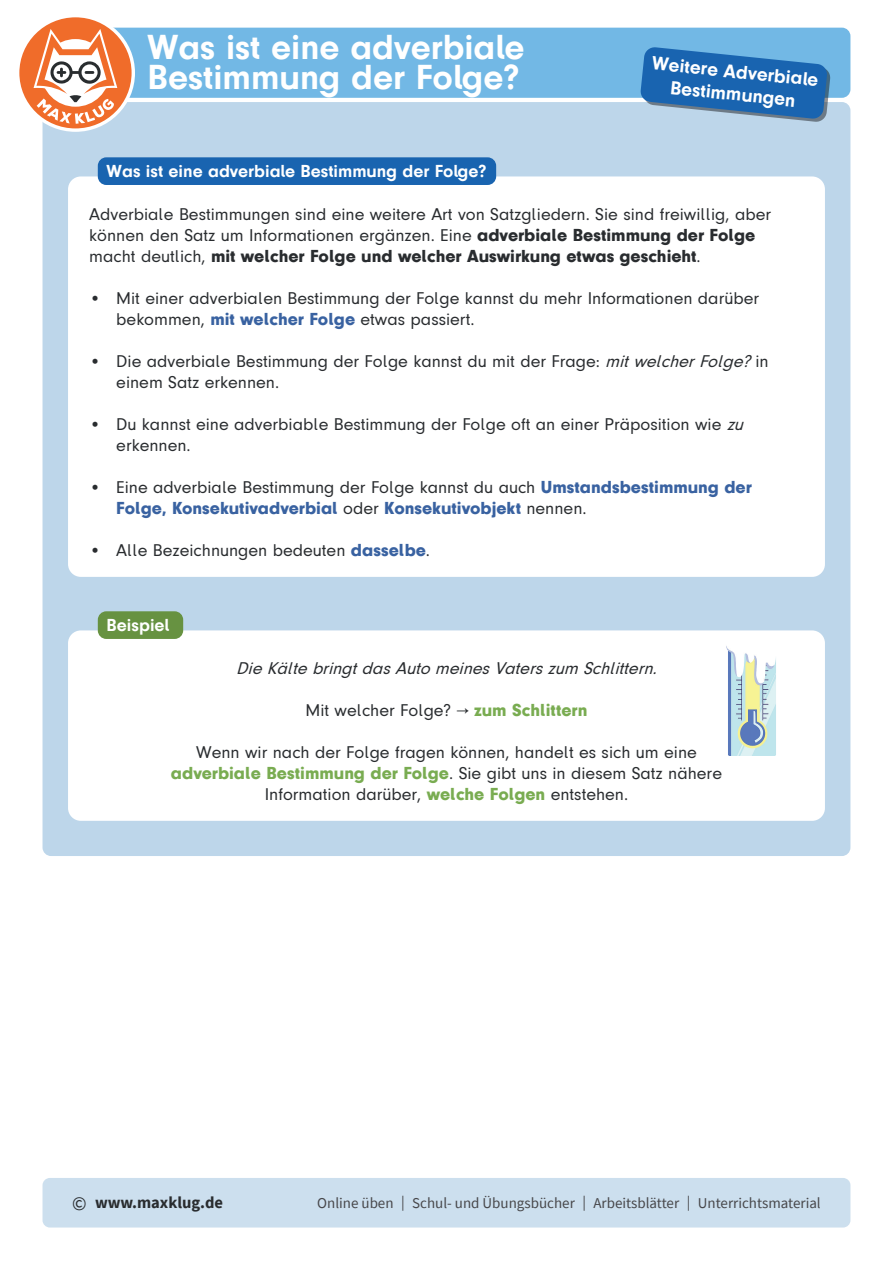
<style>
.page{position:relative;width:893px;height:1263px;background:#fff}
.page>*{position:absolute;margin:0;border:0;box-sizing:border-box;transform-origin:0 0}
.t1{font:700 36px/30px "Mk Druckschrift N";color:#fff}
.t2{font:700 19.5px/22.5px "Mk Druckschrift N";color:#fff;text-align:center}
.t3{font:18px/21px "Mk Druckschrift N";color:#292c2f}
.t4{font:18px "Mk Druckschrift N bl";color:#292c2f}
.t5{font:18px "Mk Druckschrift N bl";color:#3962a1}
.t6{font:700 18px "Mk Druckschrift N";color:#fff}
.t7{font:italic 18px "Mk Druckschrift N";color:#292c2f}
.t8{font:700 16.5px "Source Sans Pro";color:#292c2f}
.t9{font:15px "Source Sans Pro";color:#47474a}
.s1{font-family:"Mk Druckschrift N bl"}
.s2{font-family:"Mk Druckschrift N"}
.s3{font-family:"Mk Druckschrift N bl";color:#3962a1}
.s4{font-style:italic}
.s5{font-family:"Mk Druckschrift N";color:#292c2f}
.s6{font-family:"Mk Druckschrift N bl";color:#79ac51}
.s7{font-weight:400;font-size:19.5px}
</style>
<div class="page">
<div style="left:43px;top:102px;width:807px;height:754px;background:#bdd6ea;border-radius:9px"></div>
<div style="left:75px;top:28px;width:775px;height:70px;background:#72b8e5;border-radius:9px"></div>
<svg style="left:640px;top:47px;width:191px;height:75px"></svg>
<div style="left:43px;top:1178px;width:807px;height:49px;background:#ccdfee;border-radius:7px"></div>
<svg style="left:19px;top:17px;width:116px;height:115px"></svg>
<div style="left:68px;top:630px;width:757px;height:191px;background:#fff;border-radius:13px"></div>
<div style="left:68px;top:176px;width:757px;height:401px;background:#fff;border-radius:13px"></div>
<div style="left:98px;top:157px;width:398px;height:28px;background:#1964b0;border-radius:9px"></div>
<div style="left:98px;top:611px;width:85px;height:28px;background:#679241;border-radius:9px"></div>
<img style="left:726px;top:646px;width:50px;height:110px">
<h1 class="t1" style="left:147px;top:33px;width:379px">Was ist eine adverbiale<br>Bestimmung der Folge?</h1>
<p class="t6" style="left:107px;top:161px;width:381px">Was ist eine adverbiale Bestimmung der Folge?</p>
<p class="t2" style="left:653px;top:52px;width:168px;rotate:6deg">Weitere Adverbiale<br>Bestimmungen</p>
<p class="t3" style="left:89px;top:203px;width:683px">Adverbiale Bestimmungen sind eine weitere Art von Satzgliedern. Sie sind freiwillig, aber können den Satz um Informationen ergänzen. Eine <span class="s1">adverbiale Bestimmung der Folge</span></p>
<p class="t4" style="left:89px;top:245px;width:613px"><span class="s2">macht deutlich,</span> mit welcher Folge und welcher Auswirkung etwas geschieht<span class="s2">.</span></p>
<p class="t3" style="left:116px;top:287px;width:644px;text-indent:-27px">• Mit einer adverbialen Bestimmung der Folge kannst du mehr Informationen darüber bekommen, <span class="s3">mit welcher Folge</span> etwas passiert.</p>
<p class="t3" style="left:116px;top:350px;width:654px;text-indent:-27px">• Die adverbiale Bestimmung der Folge kannst du mit der Frage: <span class="s4">mitwelcherFolge?</span>in einem Satz erkennen.</p>
<p class="t3" style="left:116px;top:413px;width:634px;text-indent:-27px">• Du kannst eine adverbiable Bestimmung der Folge oft an einer Präposition wie <span class="s4">zu </span>erkennen.</p>
<p class="t3" style="left:89px;top:476px;width:664px">• Eine adverbiale Bestimmung der Folge kannst du auch <span class="s3">Umstandsbestimmung der</span></p>
<p class="t5" style="left:116px;top:497px;width:472px">Folge, Konsekutivadverbial <span class="s5">oder</span> Konsekutivobjekt <span class="s5">nennen.</span></p>
<p class="t3" style="left:89px;top:539px;width:342px">• Alle Bezeichnungen bedeuten <span class="s3">dasselbe</span>.</p>
<p class="t6" style="left:107px;top:615px;width:64px">Beispiel</p>
<p class="t7" style="left:236px;top:658px;width:427px">DieKältebringtdasAutomeinesVaterszum Schlittern.</p>
<p class="t3" style="left:305px;top:699px;width:283px">Mit welcher Folge? → <span class="s6">zum Schlittern</span></p>
<p class="t3" style="left:171px;top:741px;width:553px;text-align:center">Wenn wir nach der Folge fragen können, handelt es sich um eine <span class="s6">adverbiale Bestimmung der Folge</span>. Sie gibt uns in diesem Satz nähere<br>Information darüber, <span class="s6">welche Folgen</span> entstehen.</p>
<p class="t8" style="left:72px;top:1191px;width:152px"><span class="s7">©</span> www.maxklug.de</p>
<p class="t9" style="left:317px;top:1194px;width:505px">Online üben | Schul- und Übungsbücher | Arbeitsblätter | Unterrichtsmaterial</p>
</div>
